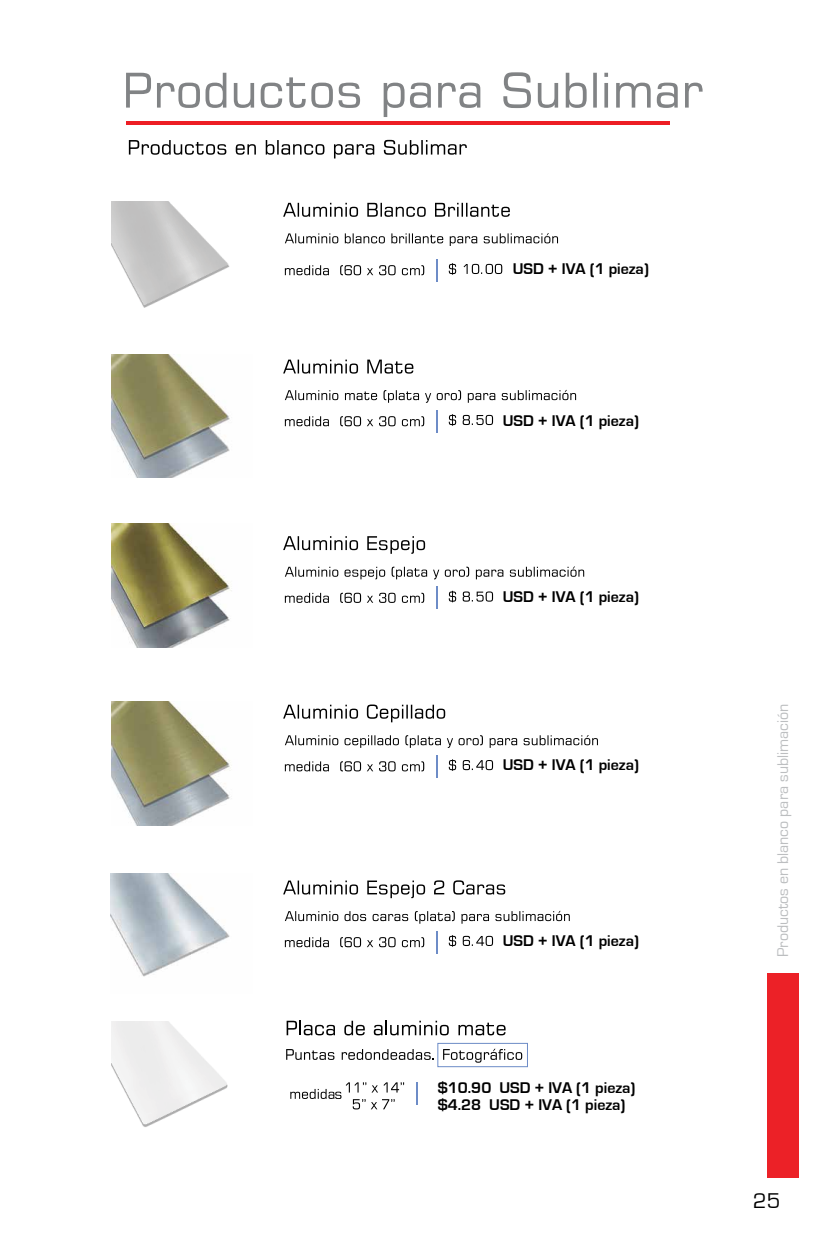
<style>
.page{position:relative;width:828px;height:1259px;background:#fff}
.page>*{position:absolute;margin:0;border:0;box-sizing:border-box;transform-origin:0 0}
.t1{font:22px "Eurostile";color:#000}
.t2{font:700 16px/17.2px "Eurostile";color:#000}
.t3{font:16px "Eurostile";color:#bcbec0}
</style>
<div class="page">
<div style="left:767px;top:972px;width:31px;height:205px;background:#ec2127"></div>
<svg style="left:126px;top:72px;width:576px;height:45px"></svg>
<hr style="left:127px;top:121px;width:543px;height:4px;background:#ed1d24">
<svg style="left:129px;top:140px;width:338px;height:18px"></svg>
<svg style="left:285px;top:233px;width:273px;height:13px"></svg>
<svg style="left:285px;top:390px;width:291px;height:13px"></svg>
<svg style="left:285px;top:566px;width:299px;height:13px"></svg>
<svg style="left:285px;top:735px;width:313px;height:13px"></svg>
<svg style="left:285px;top:911px;width:285px;height:12px"></svg>
<svg style="left:285px;top:265px;width:139px;height:10px"></svg>
<svg style="left:285px;top:416px;width:139px;height:10px"></svg>
<svg style="left:285px;top:593px;width:139px;height:10px"></svg>
<svg style="left:285px;top:761px;width:139px;height:10px"></svg>
<svg style="left:285px;top:937px;width:139px;height:10px"></svg>
<hr style="left:416px;top:1082px;width:2px;height:23px;background:#6d8cc7">
<hr style="left:436px;top:259px;width:2px;height:22px;background:#6d8cc7">
<hr style="left:436px;top:410px;width:2px;height:22px;background:#6d8cc7">
<hr style="left:436px;top:587px;width:2px;height:22px;background:#6d8cc7">
<hr style="left:436px;top:755px;width:2px;height:22px;background:#6d8cc7">
<hr style="left:436px;top:931px;width:2px;height:22px;background:#6d8cc7">
<svg style="left:449px;top:263px;width:53px;height:12px"></svg>
<svg style="left:449px;top:414px;width:44px;height:12px"></svg>
<svg style="left:449px;top:591px;width:44px;height:11px"></svg>
<svg style="left:449px;top:759px;width:44px;height:12px"></svg>
<svg style="left:449px;top:935px;width:44px;height:11px"></svg>
<svg style="left:283px;top:203px;width:227px;height:14px"></svg>
<svg style="left:283px;top:359px;width:130px;height:14px"></svg>
<svg style="left:283px;top:536px;width:142px;height:18px"></svg>
<svg style="left:283px;top:704px;width:162px;height:18px"></svg>
<svg style="left:283px;top:880px;width:222px;height:18px"></svg>
<svg style="left:287px;top:1020px;width:48px;height:15px"></svg>
<svg style="left:344px;top:1020px;width:21px;height:15px"></svg>
<svg style="left:374px;top:1020px;width:75px;height:15px"></svg>
<svg style="left:458px;top:1022px;width:47px;height:13px"></svg>
<svg style="left:286px;top:1049px;width:48px;height:11px"></svg>
<svg style="left:342px;top:1049px;width:92px;height:11px"></svg>
<svg style="left:443px;top:1048px;width:79px;height:14px"></svg>
<div style="left:437px;top:1043px;width:91px;height:24px;border:1px solid #6d8cc7"></div>
<svg style="left:290px;top:1082px;width:114px;height:27px"></svg>
<img style="left:111px;top:201px;width:119px;height:107px">
<img style="left:111px;top:354px;width:119px;height:124px">
<img style="left:111px;top:701px;width:120px;height:124px">
<img style="left:111px;top:1022px;width:117px;height:105px">
<img style="left:111px;top:524px;width:121px;height:124px">
<img style="left:110px;top:873px;width:120px;height:104px">
<p class="t2" style="left:513px;top:261px;width:138px">USD + IVA (1 pieza)</p>
<p class="t2" style="left:503px;top:412px;width:138px">USD + IVA (1 pieza)</p>
<p class="t2" style="left:503px;top:588px;width:138px">USD + IVA (1 pieza)</p>
<p class="t2" style="left:503px;top:757px;width:138px">USD + IVA (1 pieza)</p>
<p class="t2" style="left:503px;top:932px;width:138px">USD + IVA (1 pieza)</p>
<p class="t2" style="left:438px;top:1079px;width:199px">$10.90 USD + IVA (1 pieza) $4.28 USD + IVA (1 pieza)</p>
<p class="t3" style="left:774px;top:957px;width:255px;rotate:-90deg">Productos en blanco para sublimación</p>
<h1 class="t1" style="left:753px;top:1188px;width:28px">25</h1>
</div>
